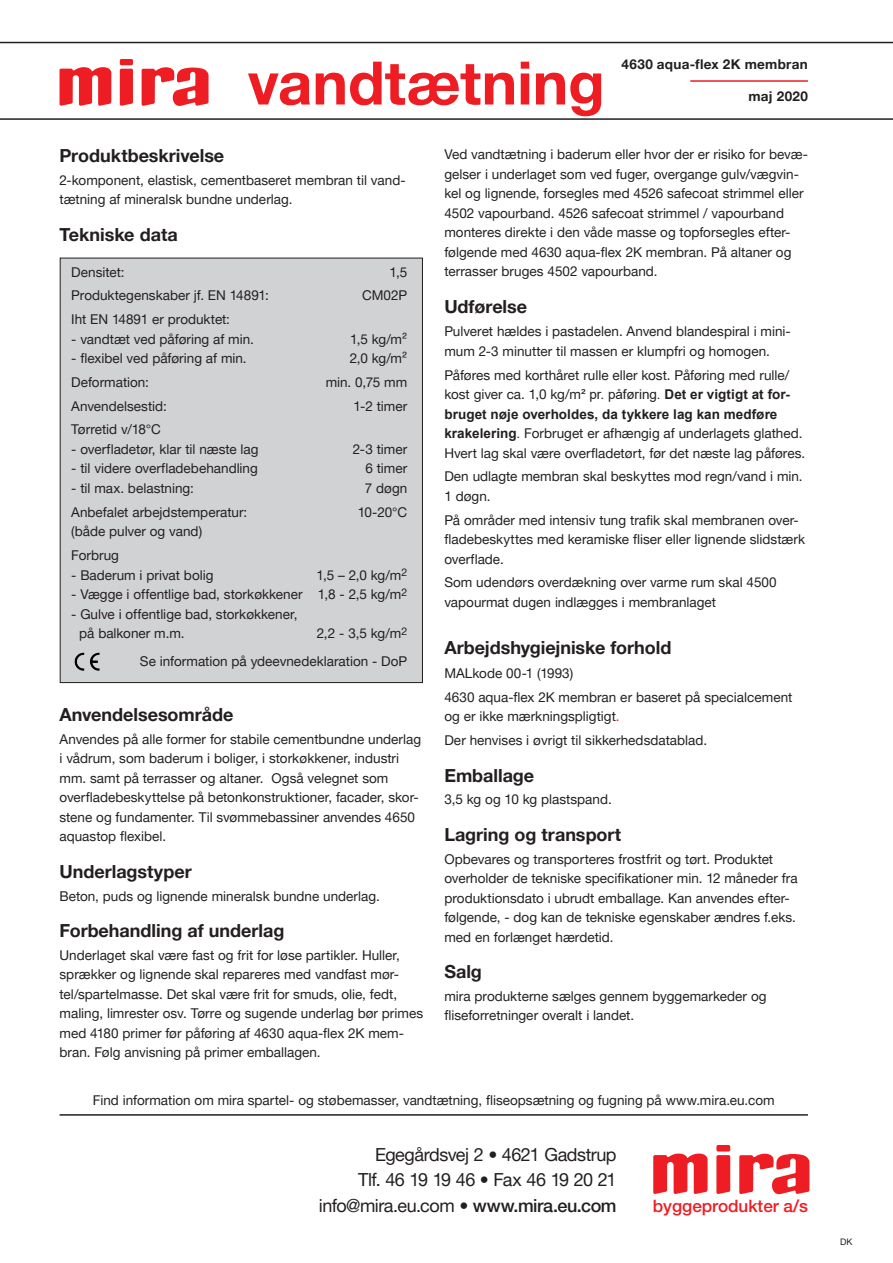
<style>
.page{position:relative;width:893px;height:1263px;background:#fff}
.page>*{position:absolute;margin:0;border:0;box-sizing:border-box;transform-origin:0 0}
.TYPE_OVERSKRIFT{font:700 60px "Helvetica Neue LT Pro";color:#ee1d23}
.BRØD_OVERSKRIFT{font:700 18px "Helvetica Neue LT Pro";color:#231f20}
.t1{font:18px "Helvetica Neue LT Pro";letter-spacing:-.025em;color:#231f20}
.BRØD{font:700 18px "Helvetica Neue LT Pro";letter-spacing:-.005em;color:#231f20}
.t2{font:500 17.1px "Helvetica Neue LT Pro";color:#ee1d23}
.BRØD-2{font:13.5px/19.5px "Helvetica Neue LT Pro";color:#231f20}
.BRØD-3{font:700 13.5px "Helvetica Neue LT Pro";letter-spacing:.02em;color:#231f20}
.BRØD_side_1{font:9px "Helvetica Neue LT Pro";color:#231f20}
.s1{font-family:"Arial"}
.s2{font-family:"Arial";font-weight:700}
.s3{color:#ee1d23}
.s4{font-weight:500}
</style>
<div class="page">
<div style="left:60px;top:258px;width:362px;height:424px;background:#d1d2d4"></div>
<div style="left:60px;top:258px;width:363px;height:425px;border:1px solid #231f20"></div>
<img style="left:75px;top:653px;width:25px;height:18px">
<hr style="left:60px;top:1114px;width:748px;height:2px;background:#231f20">
<svg style="left:716px;top:1155px;width:14px;height:39px"></svg>
<div style="left:716px;top:1145px;width:14px;height:6px;background:#ee1d23;border-radius:2px"></div>
<svg style="left:653px;top:1153px;width:55px;height:41px"></svg>
<svg style="left:739px;top:1153px;width:70px;height:41px"></svg>
<hr style="left:0;top:118px;width:893px;height:2px;background:#231f20">
<hr style="left:0;top:42px;width:893px;height:1px;background:#231f20">
<svg style="left:120px;top:69px;width:13px;height:37px"></svg>
<div style="left:120px;top:59px;width:13px;height:6px;background:#ee1d23;border-radius:2px"></div>
<svg style="left:60px;top:67px;width:52px;height:39px"></svg>
<svg style="left:142px;top:67px;width:67px;height:39px"></svg>
<hr style="left:690px;top:80px;width:118px;height:2px;background:#ee1d23">
<p class="TYPE_OVERSKRIFT" style="left:248px;top:46px;width:359px">vandtætning</p>
<p class="BRØD-3" style="left:621px;top:55px;width:188px">4630 aqua-flex 2K membran</p>
<p class="BRØD-3" style="left:748px;top:88px;width:61px">maj 2020</p>
<p class="BRØD_OVERSKRIFT" style="left:60px;top:145px;width:166px">Produktbeskrivelse</p>
<p class="BRØD-2" style="left:60px;top:170px;width:348px">2-komponent, elastisk, cementbaseret membran til vand&shy;tætning af mineralsk bundne underlag.</p>
<p class="BRØD_OVERSKRIFT" style="left:60px;top:223px;width:120px">Tekniske data</p>
<p class="BRØD-2" style="left:71px;top:262px;width:55px">Densitet:</p>
<p class="BRØD-2" style="left:389px;top:262px;width:19px">1,5</p>
<p class="BRØD-2" style="left:71px;top:286px;width:199px">Produktegenskaber jf. EN 14891:</p>
<p class="BRØD-2" style="left:362px;top:286px;width:47px">CM02P</p>
<p class="BRØD-2" style="left:71px;top:309px;width:160px">Iht EN 14891 er produktet:</p>
<p class="BRØD-2" style="left:71px;top:329px;width:184px">- vandtæt ved påføring af min.</p>
<p class="BRØD-2" style="left:350px;top:329px;width:59px">1,5 kg/m²</p>
<p class="BRØD-2" style="left:71px;top:348px;width:177px">- flexibel ved påføring af min.</p>
<p class="BRØD-2" style="left:350px;top:348px;width:59px">2,0 kg/m²</p>
<p class="BRØD-2" style="left:71px;top:372px;width:79px">Deformation:</p>
<p class="BRØD-2" style="left:326px;top:372px;width:83px">min. 0,75 mm</p>
<p class="BRØD-2" style="left:71px;top:396px;width:97px">Anvendelsestid:</p>
<p class="BRØD-2" style="left:353px;top:396px;width:55px">1-2 timer</p>
<p class="BRØD-2" style="left:71px;top:420px;width:91px">Tørretid v/18°C</p>
<p class="BRØD-2" style="left:71px;top:439px;width:189px">- overfladetør, klar til næste lag</p>
<p class="BRØD-2" style="left:353px;top:439px;width:56px">2-3 timer</p>
<p class="BRØD-2" style="left:71px;top:459px;width:188px">- til videre overfladebehandling</p>
<p class="BRØD-2" style="left:365px;top:459px;width:43px">6 timer</p>
<p class="BRØD-2" style="left:71px;top:478px;width:124px">- til max. belastning:</p>
<p class="BRØD-2" style="left:365px;top:478px;width:44px">7 døgn</p>
<p class="BRØD-2" style="left:71px;top:502px;width:178px">Anbefalet arbejdstemperatur:</p>
<p class="BRØD-2" style="left:358px;top:502px;width:51px">10-20°C</p>
<p class="BRØD-2" style="left:71px;top:521px;width:133px">(både pulver og vand)</p>
<p class="BRØD-2" style="left:71px;top:545px;width:49px">Forbrug</p>
<p class="BRØD-2" style="left:71px;top:565px;width:144px">- Baderum i privat bolig</p>
<p class="BRØD-2" style="left:316px;top:565px;width:92px">1,5 – 2,0 kg/m<sup>2</sup></p>
<p class="BRØD-2" style="left:71px;top:584px;width:337px">- Vægge i offentlige bad, storkøkkener 1,8 - 2,5 kg/m<sup>2</sup></p>
<p class="BRØD-2" style="left:71px;top:604px;width:228px">- Gulve i offentlige bad, storkøkkener,</p>
<p class="BRØD-2" style="left:79px;top:623px;width:107px">på balkoner m.m.</p>
<p class="BRØD-2" style="left:317px;top:623px;width:92px">2,2 - 3,5 kg/m<sup>2</sup></p>
<p class="BRØD-2" style="left:140px;top:651px;width:269px">Se information på ydeevnedeklaration - DoP</p>
<p class="BRØD_OVERSKRIFT" style="left:60px;top:704px;width:175px">Anvendelsesområde</p>
<p class="BRØD-2" style="left:60px;top:729px;width:363px">Anvendes på alle former for stabile cementbundne underlag i vådrum, som baderum i boliger, i storkøkkener, industri mm. samt på terrasser og altaner. Også velegnet som overfladebeskyttelse på betonkonstruktioner, facader, skor&shy;stene og fundamenter. Til svømmebassiner anvendes 4650 aquastop flexibel.</p>
<p class="BRØD_OVERSKRIFT" style="left:60px;top:860px;width:134px">Underlagstyper</p>
<p class="BRØD-2" style="left:60px;top:886px;width:322px">Beton, puds og lignende mineralsk bundne underlag.</p>
<p class="BRØD_OVERSKRIFT" style="left:60px;top:920px;width:226px">Forbehandling af underlag</p>
<p class="BRØD-2" style="left:60px;top:945px;width:365px">Underlaget skal være fast og frit for løse partikler. Huller, sprækker og lignende skal repareres med vandfast mør&shy;tel/spartelmasse. Det skal være frit for smuds, olie, fedt, maling, limrester osv. Tørre og sugende underlag bør primes med 4180 primer før påføring af 4630 aqua-flex 2K mem&shy;bran. Følg anvisning på primer emballagen.</p>
<p class="BRØD-2" style="left:444px;top:144px;width:365px">Ved vandtætning i baderum eller hvor der er risiko for bevæ&shy;gelser i underlaget som ved fuger, overgange gulv/vægvin&shy;kel og lignende, forsegles med 4526 safecoat strimmel eller 4502 vapourband. 4526 safecoat strimmel / vapourband monteres direkte i den våde masse og topforsegles efter&shy;følgende med 4630 aqua-flex 2K membran. På altaner og terrasser bruges 4502 vapourband.</p>
<p class="BRØD" style="left:444px;top:295px;width:84px">Udførelse</p>
<p class="BRØD-2" style="left:444px;top:321px;width:348px">Pulveret hældes i pastadelen. Anvend blandespiral i mini&shy;mum 2-3 minutter til massen er klumpfri og homogen.</p>
<p class="BRØD-2" style="left:444px;top:365px;width:362px">Påføres med korthåret rulle eller kost. Påføring med rulle/ kost giver ca. 1,0 kg/m<span class="s1">² pr. påføring.</span> <span class="s2">Det er vigtigt at for&shy;bruget nøje overholdes, da tykkere lag kan medføre krakelering</span><span class="s1">.</span> Forbruget er afhængig af underlagets glathed.<br>Hvert lag skal være overfladetørt, før det næste lag påføres.</p>
<p class="BRØD-2" style="left:444px;top:466px;width:360px">Den udlagte membran skal beskyttes mod regn/vand i min.<br>1 døgn.</p>
<p class="BRØD-2" style="left:444px;top:510px;width:362px">På områder med intensiv tung trafik skal membranen over&shy;fladebeskyttes med keramiske fliser eller lignende slidstærk overflade.</p>
<p class="BRØD-2" style="left:444px;top:572px;width:334px">Som udendørs overdækning over varme rum skal 4500 vapourmat dugen indlægges i membranlaget</p>
<p class="BRØD" style="left:444px;top:637px;width:228px">Arbejdshygiejniske forhold</p>
<p class="BRØD-2" style="left:444px;top:663px;width:130px">MALkode 00-1 (1993)</p>
<p class="BRØD-2" style="left:444px;top:687px;width:350px">4630 aqua-flex 2K membran er baseret på specialcement og er ikke mærkningspligtigt<span class="s3">.</span></p>
<p class="BRØD-2" style="left:444px;top:730px;width:264px">Der henvises i øvrigt til sikkerhedsdatablad.</p>
<p class="BRØD_OVERSKRIFT" style="left:444px;top:764px;width:91px">Emballage</p>
<p class="BRØD-2" style="left:444px;top:789px;width:169px">3,5 kg og 10 kg plastspand.</p>
<p class="BRØD_OVERSKRIFT" style="left:444px;top:823px;width:178px">Lagring og transport</p>
<p class="BRØD-2" style="left:444px;top:849px;width:355px">Opbevares og transporteres frostfrit og tørt. Produktet overholder de tekniske specifikationer min. 12 måneder fra produktionsdato i ubrudt emballage. Kan anvendes efter&shy;følgende, - dog kan de tekniske egenskaber ændres f.eks. med en forlænget hærdetid.</p>
<p class="BRØD_OVERSKRIFT" style="left:444px;top:960px;width:39px">Salg</p>
<p class="BRØD-2" style="left:444px;top:986px;width:324px">mira produkterne sælges gennem byggemarkeder og fliseforretninger overalt i landet.</p>
<p class="BRØD-2" style="left:93px;top:1090px;width:683px">Find information om mira spartel- og støbemasser, vandtætning, fliseopsætning og fugning på www.mira.eu.com</p>
<p class="t1" style="left:375px;top:1143px;width:243px">Egegårdsvej 2 • 4621 Gadstrup</p>
<p class="t1" style="left:358px;top:1169px;width:260px">Tlf. 46 19 19 46 • Fax 46 19 20 21</p>
<p class="t1" style="left:319px;top:1194px;width:299px">info@mira.eu.com • <span class="s4">www.mira.eu.com</span></p>
<p class="t2" style="left:653px;top:1195px;width:157px">byggeprodukter a/s</p>
<p class="BRØD_side_1" style="left:840px;top:1236px;width:14px">DK</p>
</div>
